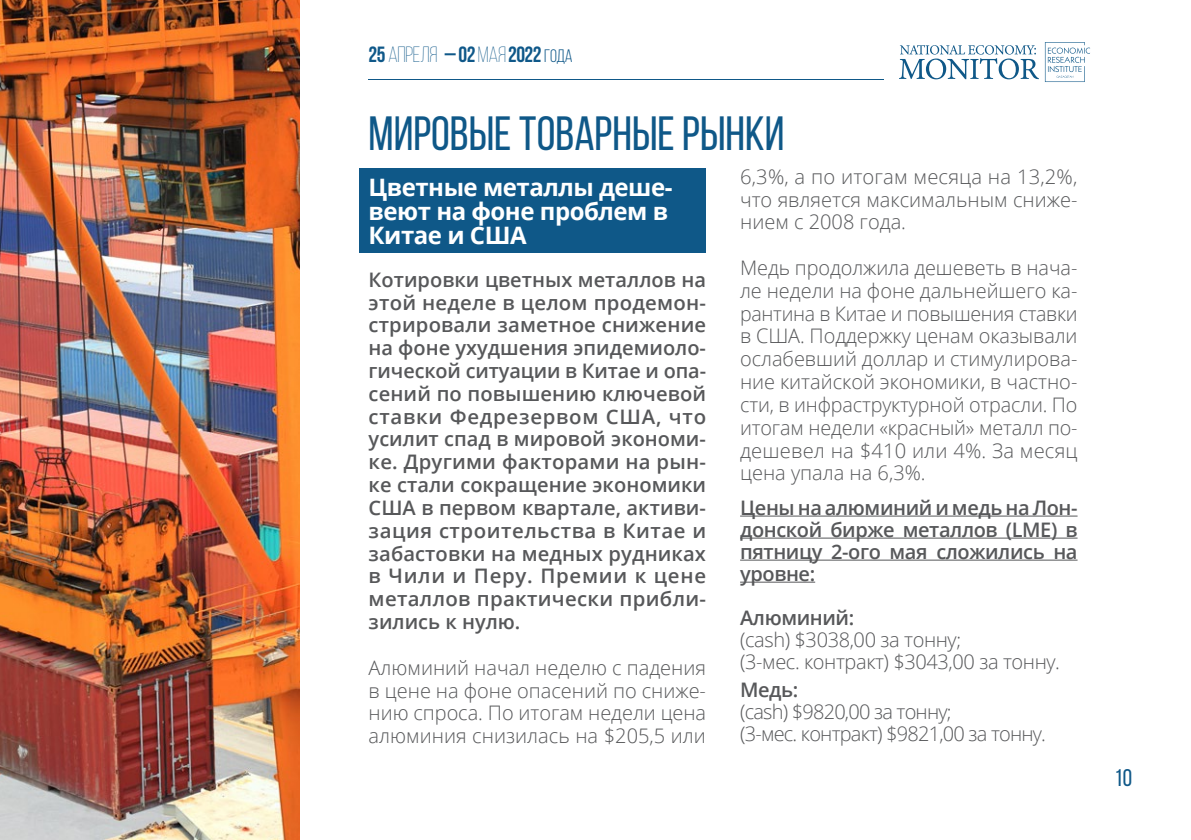
<style>
.page{position:relative;width:1191px;height:840px;background:#fff}
.page>*{position:absolute;margin:0;border:0;box-sizing:border-box;transform-origin:0 0}
.Заголовки{font:48px "Bebas Neue";color:#0f5888}
.Жирный_пьяный{font:700 24px/24px "Open Sans";letter-spacing:-.02em;color:#fff}
.t1{font:24px "Bebas Neue";color:#0f5888}
.t2{font:700 22px "Bebas Neue";letter-spacing:-.02em;color:#0f5889}
.Paragraph_Style_1{font:600 20px/22.8px "Open Sans";letter-spacing:-.02em;color:#57585a;text-align:justify}
.Paragraph_Style_1-2{font:300 20px/22.8px "Open Sans";color:#57585a;text-align:justify}
.Paragraph_Style_1-3{font:300 20px/22px "Open Sans";letter-spacing:-.02em;color:#57585a}
.Paragraph_Style_1-4{font:300 20px/22px "Open Sans";letter-spacing:-.04em;color:#57585a}
.s1{font-weight:300}
.s2{font-weight:400;font-size:18px}
</style>
<div class="page">
<svg style="left:899px;top:45px;width:140px;height:34px"></svg>
<svg style="left:1045px;top:42px;width:45px;height:40px"></svg>
<hr style="left:369px;top:79px;width:514px;height:1px;background:#0f5888">
<img style="left:0;top:0;width:299px;height:839px">
<hr style="left:740px;top:515px;width:337px;height:1px;background:#57585a">
<hr style="left:740px;top:537px;width:337px;height:1px;background:#57585a">
<hr style="left:740px;top:559px;width:337px;height:1px;background:#57585a">
<hr style="left:740px;top:581px;width:75px;height:1px;background:#57585a">
<div style="left:359px;top:168px;width:346px;height:84px;background:#0f5888"></div>
<p class="t2" style="left:369px;top:42px;width:206px">25 <span class="s1">АПРЕЛЯ</span> – 02 <span class="s1">мая</span>2022 <span class="s2">года</span></p>
<p class="Заголовки" style="left:369px;top:107px;width:417px">МИРОВЫЕ ТОВАРНЫЕ РЫНКИ</p>
<p class="Жирный_пьяный" style="left:369px;top:175px;width:305px">Цветные металлы деше&shy;веют на фоне проблем в<br>Китае и США</p>
<p class="Paragraph_Style_1" style="left:369px;top:267px;width:339px">Котировки цветных металлов на этой неделе в целом продемон&shy;стрировали заметное снижение на фоне ухудшения эпидемиоло&shy;гической ситуации в Китае и опа&shy;сений по повышению ключевой ставки Федрезервом США, что усилит спад в мировой экономи&shy;ке. Другими факторами на рын&shy;ке стали сокращение экономики США в первом квартале, активи&shy;зация строительства в Китае и забастовки на медных рудниках в Чили и Перу. Премии к цене металлов практически прибли&shy;зились к нулю.</p>
<p class="Paragraph_Style_1-2" style="left:369px;top:655px;width:339px">Алюминий начал неделю с падения в цене на фоне опасений по сниже&shy;нию спроса. По итогам недели цена алюминия снизилась на $205,5 или</p>
<p class="Paragraph_Style_1-2" style="left:740px;top:164px;width:339px">6,3%, а по итогам месяца на 13,2%, что является максимальным сниже&shy;нием с 2008 года.</p>
<p class="Paragraph_Style_1-2" style="left:740px;top:256px;width:339px">Медь продолжила дешеветь в нача&shy;ле недели на фоне дальнейшего ка&shy;рантина в Китае и повышения ставки в США. Поддержку ценам оказывали ослабевший доллар и стимулирова&shy;ние китайской экономики, в частно&shy;сти, в инфраструктурной отрасли. По итогам недели «красный» металл по&shy;дешевел на $410 или 4%. За месяц цена упала на 6,3%.</p>
<p class="Paragraph_Style_1" style="left:740px;top:495px;width:339px;line-height:22px">Цены на алюминий и медь на Лон&shy;донской бирже металлов (LME) в пятницу 2-ого мая сложились на уровне:</p>
<p class="Paragraph_Style_1" style="left:740px;top:605px;width:116px">Алюминий:</p>
<p class="Paragraph_Style_1-3" style="left:740px;top:627px;width:321px">(cash) $3038,00 за тонну;<br>(3-мес. контракт) $3043,00 за тонну.</p>
<p class="Paragraph_Style_1" style="left:740px;top:677px;width:60px">Медь:</p>
<p class="Paragraph_Style_1-4" style="left:740px;top:699px;width:307px">(cash) $9820,00 за тонну;<br>(3-мес. контракт) $9821,00 за тонну.</p>
<p class="t1" style="left:1114px;top:764px;width:19px">10</p>
</div>
